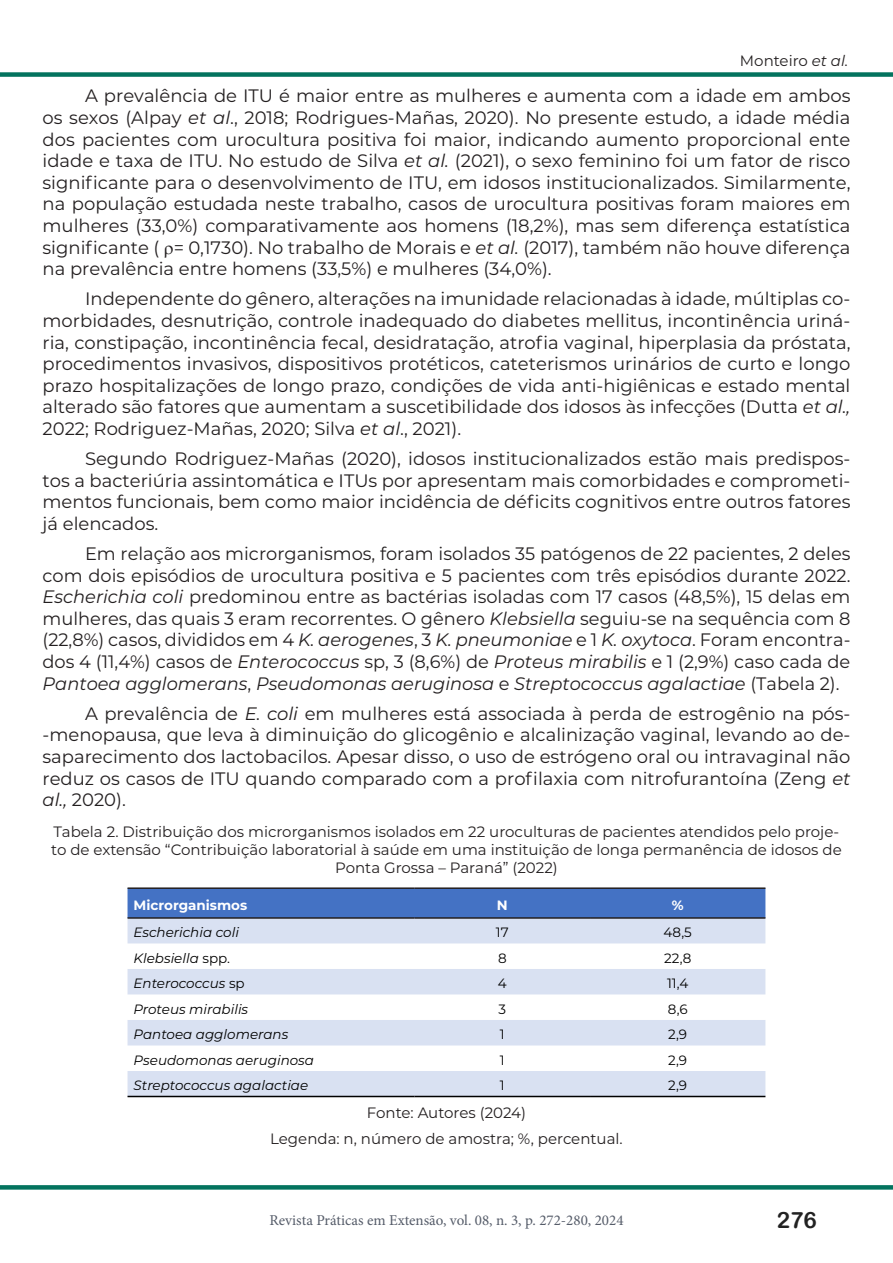
<style>
.page{position:relative;width:893px;height:1263px;background:#fff}
.page>*{position:absolute;margin:0;border:0;box-sizing:border-box;transform-origin:0 0}
.t1{font:22.5px "Arial Rounded MT Bold";color:#222}
.t2{font:18px/21.6px "Montserrat";color:#231f20;text-align:justify}
.t3{font:15px/18px "Montserrat";color:#231f20;text-align:center}
.t4{font:15px "Minion Pro";color:#555c69}
.t5{font:italic 13.5px "Montserrat";color:#000}
.t6{font:13.5px "Montserrat";color:#000}
.t7{font:700 13.5px "Montserrat";color:#fff}
.s1{font-style:italic}
.s2{font-style:normal}
</style>
<div class="page">
<div style="left:0;top:72px;width:893px;height:5px;background:#03735e"></div>
<svg style="left:0;top:1185px;width:893px;height:4px;background:#0b7763"></svg>
<div style="left:128px;top:889px;width:637px;height:28px;background:#4472c4"></div>
<svg style="left:128px;top:919px;width:637px;height:177px;fill:#d9e1f2"></svg>
<hr style="left:128px;top:887px;width:287px;height:2px;background:#231f20">
<hr style="left:415px;top:887px;width:175px;height:2px;background:#231f20">
<hr style="left:590px;top:887px;width:175px;height:2px;background:#231f20">
<hr style="left:128px;top:917px;width:287px;height:2px;background:#231f20">
<hr style="left:415px;top:917px;width:175px;height:2px;background:#231f20">
<hr style="left:590px;top:917px;width:175px;height:2px;background:#231f20">
<hr style="left:128px;top:1096px;width:287px;height:1px;background:#000">
<hr style="left:415px;top:1096px;width:175px;height:1px;background:#000">
<hr style="left:590px;top:1096px;width:175px;height:1px;background:#000">
<p class="t3" style="left:740px;top:51px;width:110px">Monteiro <span class="s1">et al.</span></p>
<p class="t2" style="left:43px;top:85px;width:809px;text-indent:43px">A prevalência de ITU é maior entre as mulheres e aumenta com a idade em ambos os sexos (Alpay <span class="s1">et al</span>., 2018; Rodrigues-Mañas, 2020). No presente estudo, a idade média dos pacientes com urocultura positiva foi maior, indicando aumento proporcional ente idade e taxa de ITU. No estudo de Silva <span class="s1">et al.</span> (2021), o sexo feminino foi um fator de risco significante para o desenvolvimento de ITU, em idosos institucionalizados. Similarmente, na população estudada neste trabalho, casos de urocultura positivas foram maiores em mulheres (33,0%) comparativamente aos homens (18,2%), mas sem diferença estatística significante ( = 0,1730). No trabalho de Morais e <span class="s1">et al.</span> (2017), também não houve diferença na prevalência entre homens (33,5%) e mulheres (34,0%).</p>
<p class="t2" style="left:43px;top:288px;width:809px;text-indent:43px">Independente do gênero, alterações na imunidade relacionadas à idade, múltiplas co&shy;morbidades, desnutrição, controle inadequado do diabetes mellitus, incontinência uriná&shy;ria, constipação, incontinência fecal, desidratação, atrofia vaginal, hiperplasia da próstata, procedimentos invasivos, dispositivos protéticos, cateterismos urinários de curto e longo prazo hospitalizações de longo prazo, condições de vida anti-higiênicas e estado mental alterado são fatores que aumentam a suscetibilidade dos idosos às infecções (Dutta <span class="s1">et al., </span>2022; Rodriguez-Mañas, 2020; Silva <span class="s1">et al</span>., 2021).</p>
<p class="t2" style="left:43px;top:447px;width:809px;text-indent:43px">Segundo Rodriguez-Mañas (2020), idosos institucionalizados estão mais predispos&shy;tos a bacteriúria assintomática e ITUs por apresentam mais comorbidades e comprometi&shy;mentos funcionais, bem como maior incidência de déficits cognitivos entre outros fatores já elencados.</p>
<p class="t2" style="left:43px;top:542px;width:809px;text-indent:43px">Em relação aos microrganismos, foram isolados 35 patógenos de 22 pacientes, 2 deles com dois episódios de urocultura positiva e 5 pacientes com três episódios durante 2022.<br><span class="s1">Escherichia coli</span> predominou entre as bactérias isoladas com 17 casos (48,5%), 15 delas em mulheres, das quais 3 eram recorrentes. O gênero <span class="s1">Klebsiella</span> seguiu-se na sequência com 8 (22,8%) casos, divididos em 4 <span class="s1">K. aerogenes</span>, 3 <span class="s1">K. pneumoniae</span> e 1 <span class="s1">K. oxytoca</span>. Foram encontra&shy;dos 4 (11,4%) casos de <span class="s1">Enterococcus</span> sp, 3 (8,6%) de <span class="s1">Proteus mirabilis</span> e 1 (2,9%) caso cada de <span class="s1">Pantoea agglomerans</span>, <span class="s1">Pseudomonas aeruginosa</span> e <span class="s1">Streptococcus agalactiae</span> (Tabela 2).</p>
<p class="t2" style="left:43px;top:702px;width:809px;text-indent:43px">A prevalência de <span class="s1">E. coli</span> em mulheres está associada à perda de estrogênio na pós--menopausa, que leva à diminuição do glicogênio e alcalinização vaginal, levando ao de&shy;saparecimento dos lactobacilos. Apesar disso, o uso de estrógeno oral ou intravaginal não reduz os casos de ITU quando comparado com a profilaxia com nitrofurantoína (Zeng <span class="s1">et al.,</span> 2020).</p>
<p class="t3" style="left:51px;top:822px;width:792px">Tabela 2. Distribuição dos microrganismos isolados em 22 uroculturas de pacientes atendidos pelo proje&shy;to de extensão “Contribuição laboratorial à saúde em uma instituição de longa permanência de idosos de<br>Ponta Grossa – Paraná” (2022)</p>
<p class="t7" style="left:134px;top:895px;width:115px">Microrganismos</p>
<p class="t7" style="left:497px;top:895px;width:12px">N</p>
<p class="t7" style="left:672px;top:895px;width:13px">%</p>
<p class="t5" style="left:134px;top:923px;width:107px">Escherichia coli</p>
<p class="t6" style="left:496px;top:923px;width:14px">17</p>
<p class="t6" style="left:664px;top:923px;width:30px">48,5</p>
<p class="t5" style="left:134px;top:949px;width:98px">Klebsiella <span class="s2">spp.</span></p>
<p class="t6" style="left:498px;top:949px;width:10px">8</p>
<p class="t6" style="left:664px;top:949px;width:29px">22,8</p>
<p class="t5" style="left:134px;top:974px;width:113px">Enterococcus <span class="s2">sp</span></p>
<p class="t6" style="left:498px;top:974px;width:10px">4</p>
<p class="t6" style="left:667px;top:974px;width:23px">11,4</p>
<p class="t5" style="left:134px;top:1000px;width:116px">Proteus mirabilis</p>
<p class="t6" style="left:499px;top:1000px;width:9px">3</p>
<p class="t6" style="left:668px;top:1000px;width:21px">8,6</p>
<p class="t5" style="left:134px;top:1025px;width:156px">Pantoea agglomerans</p>
<p class="t6" style="left:500px;top:1025px;width:6px">1</p>
<p class="t6" style="left:668px;top:1025px;width:20px">2,9</p>
<p class="t5" style="left:134px;top:1051px;width:182px">Pseudomonas aeruginosa</p>
<p class="t6" style="left:500px;top:1051px;width:6px">1</p>
<p class="t6" style="left:668px;top:1051px;width:20px">2,9</p>
<p class="t5" style="left:134px;top:1076px;width:176px">Streptococcus agalactiae</p>
<p class="t6" style="left:500px;top:1076px;width:6px">1</p>
<p class="t6" style="left:668px;top:1076px;width:20px">2,9</p>
<p class="t3" style="left:270px;top:1098px;width:354px;line-height:26.5px">Fonte: Autores (2024)<br>Legenda: n, número de amostra; %, percentual.</p>
<p class="t4" style="left:269px;top:1210px;width:356px">Revista Práticas em Extensão, vol. 08, n. 3, p. 272-280, 2024</p>
<p class="t1" style="left:777px;top:1206px;width:42px">276</p>
</div>
